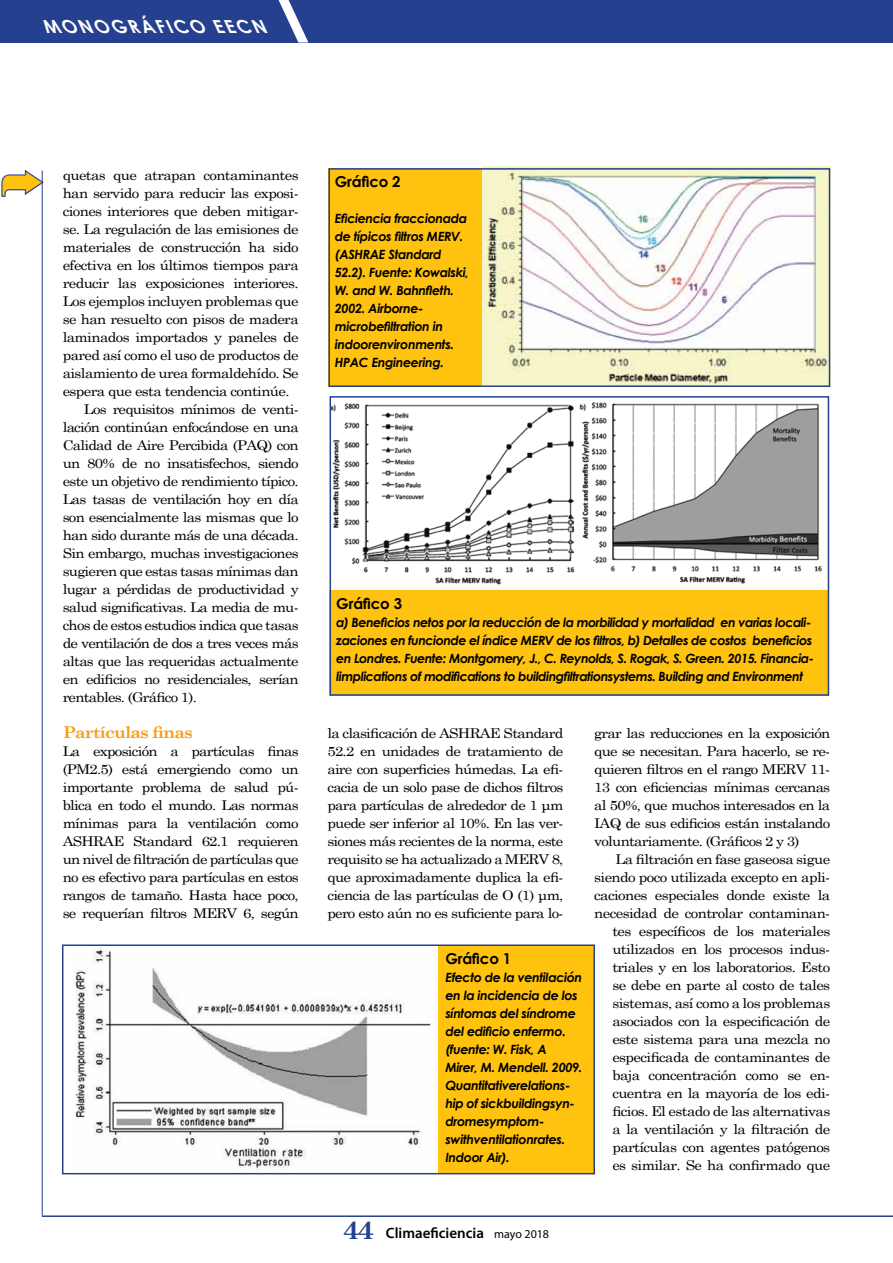
<style>
.page{position:relative;width:893px;height:1263px;background:#fff}
.page>*{position:absolute;margin:0;border:0;box-sizing:border-box;transform-origin:0 0}
.t1{font:italic 700 18px "Century Gothic";color:#fff}
.t2{font:700 16.2px "Century Schoolbook";letter-spacing:-.05em;color:#f99d1c;scale:1.08 1}
.t3{font:600 15px "Myriad Pro";color:#000}
.t4{font:700 15px "Century Gothic";letter-spacing:-.01em;color:#000}
.t5{font:13.5px/18px "Century Schoolbook";letter-spacing:-.04em;color:#000;text-align:justify;scale:1.11 1}
.t6{font:italic 700 12.75px/18px "Century Gothic";letter-spacing:-.03em;color:#000}
.s1{font-family:"Century Old Style Std";font-weight:700;font-size:24px;color:#25408f}
.s2{font-weight:400;font-size:12px}
</style>
<div class="page">
<div style="left:0;top:0;width:893px;height:43px;background:#25408f"></div>
<svg style="left:279px;top:0;width:29px;height:43px"></svg>
<hr style="left:42px;top:170px;width:1px;height:1045px;background:#25408f">
<hr style="left:42px;top:1215px;width:851px;height:2px;background:#25408f">
<img style="left:75px;top:947px;width:364px;height:224px">
<div style="left:439px;top:945px;width:155px;height:229px;background:#ffc20e"></div>
<div style="left:328px;top:168px;width:156px;height:219px;background:#ffc20e"></div>
<div style="left:62px;top:944px;width:533px;height:230px;border:2px solid #25408f"></div>
<img style="left:482px;top:167px;width:348px;height:217px">
<img style="left:329px;top:396px;width:493px;height:193px">
<div style="left:330px;top:590px;width:499px;height:106px;background:#ffc20e"></div>
<div style="left:328px;top:168px;width:502px;height:219px;border:2px solid #25408f"></div>
<div style="left:330px;top:396px;width:499px;height:300px;border:2px solid #25408f"></div>
<svg style="left:1px;top:170px;width:43px;height:28px"></svg>
<h1 class="t1" style="left:47px;top:12px;width:236px">MONOGRÁFICOEECN</h1>
<p class="t5" style="left:63px;top:165px;width:214px">quetas que atrapan contaminantes</p>
<p class="t5" style="left:63px;top:183px;width:214px">han servido para reducir las exposi-</p>
<p class="t5" style="left:63px;top:201px;width:214px">ciones interiores que deben mitigar-</p>
<p class="t5" style="left:63px;top:219px;width:214px">se. La regulación de las emisiones de</p>
<p class="t5" style="left:63px;top:237px;width:214px">materiales de construcción ha sido</p>
<p class="t5" style="left:63px;top:255px;width:214px">efectiva en los últimos tiempos para</p>
<p class="t5" style="left:63px;top:273px;width:214px">reducir las exposiciones interiores.</p>
<p class="t5" style="left:63px;top:291px;width:214px">Los ejemplos incluyen problemas que</p>
<p class="t5" style="left:63px;top:309px;width:214px">se han resuelto con pisos de madera</p>
<p class="t5" style="left:63px;top:327px;width:214px">laminados importados y paneles de</p>
<p class="t5" style="left:63px;top:345px;width:214px">pared así como el uso de productos de</p>
<p class="t5" style="left:63px;top:363px;width:214px">aislamiento de urea formaldehído. Se</p>
<p class="t5" style="left:63px;top:381px;width:206px">espera que esta tendencia continúe.</p>
<p class="t5" style="left:84px;top:399px;width:195px">Los requisitos mínimos de venti-</p>
<p class="t5" style="left:63px;top:417px;width:214px">lación continúan enfocándose en una</p>
<p class="t5" style="left:63px;top:435px;width:214px">Calidad de Aire Percibida (PAQ) con</p>
<p class="t5" style="left:63px;top:453px;width:214px">un 80% de no insatisfechos, siendo</p>
<p class="t5" style="left:63px;top:471px;width:214px">este un objetivo de rendimiento típico.</p>
<p class="t5" style="left:63px;top:489px;width:214px">Las tasas de ventilación hoy en día</p>
<p class="t5" style="left:63px;top:507px;width:214px">son esencialmente las mismas que lo</p>
<p class="t5" style="left:63px;top:525px;width:214px">han sido durante más de una década.</p>
<p class="t5" style="left:63px;top:543px;width:214px">Sin embargo, muchas investigaciones</p>
<p class="t5" style="left:63px;top:561px;width:214px">sugieren que estas tasas mínimas dan</p>
<p class="t5" style="left:63px;top:579px;width:214px">lugar a pérdidas de productividad y</p>
<p class="t5" style="left:63px;top:597px;width:214px">salud significativas. La media de mu-</p>
<p class="t5" style="left:63px;top:615px;width:214px">chos de estos estudios indica que tasas</p>
<p class="t5" style="left:63px;top:633px;width:214px">de ventilación de dos a tres veces más</p>
<p class="t5" style="left:63px;top:651px;width:214px">altas que las requeridas actualmente</p>
<p class="t5" style="left:63px;top:669px;width:214px">en edificios no residenciales, serían</p>
<p class="t5" style="left:63px;top:687px;width:122px">rentables. (Gráfico 1).</p>
<p class="t2" style="left:63px;top:720px;width:122px">Partículas finas</p>
<p class="t5" style="left:63px;top:741px;width:214px">La exposición a partículas finas (PM2.5) está emergiendo como un importante problema de salud pú&shy;blica en todo el mundo. Las normas mínimas para la ventilación como ASHRAE Standard 62.1 requieren un nivel de filtración de partículas que no es efectivo para partículas en estos rangos de tamaño. Hasta hace poco, se requerían filtros MERV 6, según</p>
<p class="t4" style="left:335px;top:170px;width:67px">Gráfico 2</p>
<p class="t6" style="left:335px;top:209px;width:136px">Eficiencia fraccionada de típicos filtros MERV. (ASHRAE Standard<br>52.2). Fuente: Kowalski,<br>W. and W. Bahnfleth.<br>2002. Airborne&shy;microbefiltration in indoorenvironments.<br>HPAC Engineering.</p>
<p class="t4" style="left:336px;top:592px;width:67px">Gráfico 3</p>
<p class="t6" style="left:336px;top:613px;width:479px">a) Beneficios netos por la reducción de la morbilidad y mortalidad en varias locali&shy;zaciones en funcionde el índice MERV de los filtros, b) Detalles de costos beneficios en Londres. Fuente: Montgomery, J., C. Reynolds, S. Rogak, S. Green. 2015. Financia&shy;limplications of modifications to buildingfiltrationsystems. Building and Environment</p>
<p class="t5" style="left:327px;top:723px;width:214px">la clasificación de ASHRAE Standard 52.2 en unidades de tratamiento de aire con superficies húmedas. La efi&shy;cacia de un solo pase de dichos filtros para partículas de alrededor de 1 μm puede ser inferior al 10%. En las ver&shy;siones más recientes de la norma, este requisito se ha actualizado a MERV 8, que aproximadamente duplica la efi&shy;ciencia de las partículas de O (1) μm, pero esto aún no es suficiente para lo-</p>
<p class="t4" style="left:445px;top:947px;width:67px">Gráfico 1</p>
<p class="t6" style="left:445px;top:968px;width:139px">Efecto de la ventilación en la incidencia de los síntomas del síndrome del edificio enfermo. (fuente: W. Fisk, A<br>Mirer, M. Mendell. 2009.<br>Quantitativerelations&shy;hip of sickbuildingsyn&shy;dromesymptom&shy;swithventilationrates.<br>Indoor Air).</p>
<p class="t5" style="left:594px;top:723px;width:214px">grar las reducciones en la exposición que se necesitan. Para hacerlo, se re&shy;quieren filtros en el rango MERV 11- 13 con eficiencias mínimas cercanas al 50%, que muchos interesados en la IAQ de sus edificios están instalando voluntariamente. (Gráficos 2 y 3)</p>
<p class="t5" style="left:594px;top:849px;width:214px;text-align:right">La filtración en fase gaseosa sigue siendo poco utilizada excepto en apli&shy;caciones especiales donde existe la necesidad de controlar contaminan&shy;tes específicos de los materiales utilizados en los procesos indus&shy;triales y en los laboratorios. Esto<br>se debe en parte al costo de tales sistemas, así como a los problemas asociados con la especificación de este sistema para una mezcla no especificada de contaminantes de baja concentración como se en&shy;cuentra en la mayoría de los edi&shy;ficios. El estado de las alternativas<br>a la ventilación y la filtración de partículas con agentes patógenos<br>es similar. Se ha confirmado que</p>
<p class="t3" style="left:343px;top:1225px;width:207px"><span class="s1">44</span> Climaeficiencia <span class="s2">mayo 2018</span></p>
</div>
